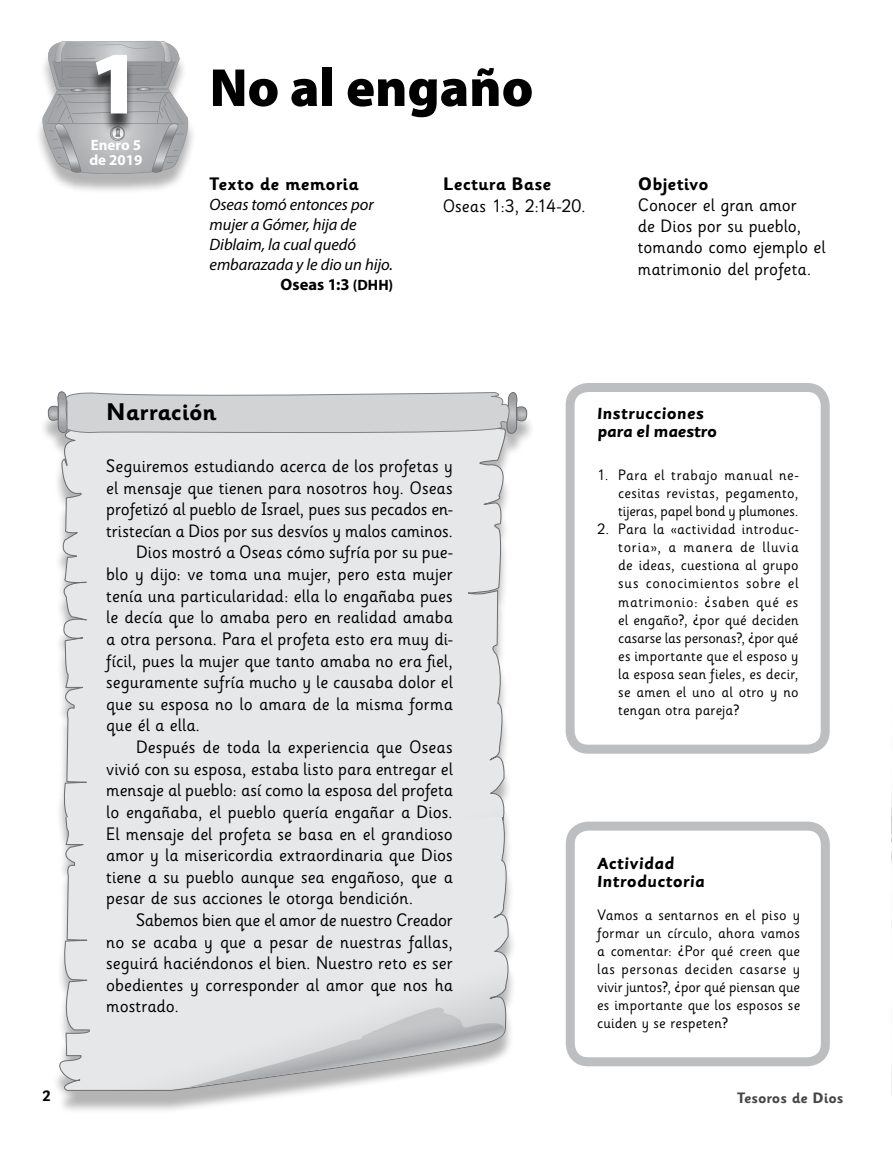
<style>
.page{position:relative;width:893px;height:1149px;background:#fff}
.page>*{position:absolute;margin:0;border:0;box-sizing:border-box;transform-origin:0 0}
.t1{font:900 semi-expanded 90px "Myriad Pro";color:#fff}
.t2{font:900 54px "Myriad Pro";color:#000}
.t3{font:700 24px "Sassoon Infant Std";color:#000}
.t4{font:18px/21px "Sassoon Infant Std";color:#000}
.t5{font:700 18px/18px "Sassoon Sans Slope Std";letter-spacing:-.005em;color:#000}
.t6{font:700 18px "Sassoon Infant Std";letter-spacing:.005em;color:#000}
.t7{font:italic 16.5px "Myriad Pro";letter-spacing:-.005em;color:#000}
.t8{font:700 16.5px "Myriad Pro";color:#000}
.t9{font:15px/18px "Sassoon Infant Std";letter-spacing:.01em;color:#000;text-align:justify}
.t10{font:700 15px "Sassoon Infant Std";color:#464648}
.t11{font:700 15px/15px "Myriad Pro";color:#fff}
.t12{font:700 15px "Sassoon Infant Std";color:#000}
.s1{font-size:15px}
</style>
<div class="page">
<img style="left:891px;top:795px;width:1px;height:299px">
<div style="left:566px;top:821px;width:264px;height:244px;border:9px solid #bcbec0;border-radius:18px"></div>
<div style="left:49px;top:436px;width:464px;height:380px;background:#e6e7e8"></div>
<svg style="left:47px;top:391px;width:481px;height:45px;background:#cfd1d2"></svg>
<div style="left:52px;top:823px;width:465px;height:290px;background:#000;opacity:.3"></div>
<svg style="left:52px;top:816px;width:465px;height:274px;background:#e5e6e7"></svg>
<svg style="left:184px;top:1007px;width:324px;height:80px;background:#d2d3d4"></svg>
<div style="left:566px;top:383px;width:264px;height:370px;border:9px solid #bcbec0;border-radius:18px"></div>
<div style="left:35px;top:45px;width:161px;height:149px;background:#000;opacity:.3"></div>
<svg style="left:43px;top:41px;width:145px;height:133px;background:#b2b4b6"></svg>
<div style="left:88px;top:60px;width:47px;height:74px;background:#000;opacity:.7"></div>
<h1 class="t1" style="left:88px;top:31px;width:57px">1</h1>
<p class="t11" style="left:89px;top:137px;width:55px">Enero 5 de 2019</p>
<h2 class="t2" style="left:210px;top:52px;width:325px">No al engaño</h2>
<p class="t6" style="left:210px;top:173px;width:151px">Texto de memoria</p>
<p class="t7" style="left:210px;top:194px;width:166px">Oseas tomó entonces por</p>
<p class="t7" style="left:210px;top:214px;width:148px">mujer a Gómer, hija de</p>
<p class="t7" style="left:210px;top:234px;width:148px">Diblaim, la cual quedó</p>
<p class="t7" style="left:210px;top:254px;width:185px">embarazada y le dio un hijo.</p>
<p class="t8" style="left:281px;top:273px;width:114px">Oseas 1:3 <span class="s1">(DHH)</span></p>
<p class="t6" style="left:443px;top:173px;width:110px">Lectura Base</p>
<p class="t4" style="left:443px;top:195px;width:145px">Oseas 1:3, 2:14-20.</p>
<p class="t6" style="left:638px;top:173px;width:72px">Objetivo</p>
<p class="t4" style="left:638px;top:195px;width:189px">Conocer el gran amor<br>de Dios por su pueblo, tomando como ejemplo el matrimonio del profeta.</p>
<h3 class="t3" style="left:106px;top:397px;width:112px">Narración</h3>
<p class="t5" style="left:597px;top:405px;width:122px">Instrucciones para el maestro</p>
<p class="t4" style="left:106px;top:455px;width:348px">Seguiremos estudiando acerca de los profetas y</p>
<p class="t4" style="left:106px;top:477px;width:348px">el mensaje que tienen para nosotros hoy. Oseas</p>
<p class="t4" style="left:106px;top:498px;width:348px">profetizó al pueblo de Israel, pues sus pecados en-</p>
<p class="t4" style="left:106px;top:520px;width:348px">tristecían a Dios por sus desvíos y malos caminos.</p>
<p class="t4" style="left:136px;top:542px;width:318px">Dios mostró a Oseas cómo sufría por su pue-</p>
<p class="t4" style="left:106px;top:563px;width:348px">blo y dijo: ve toma una mujer, pero esta mujer</p>
<p class="t4" style="left:106px;top:585px;width:348px">tenía una particularidad: ella lo engañaba pues</p>
<p class="t4" style="left:106px;top:606px;width:348px">le decía que lo amaba pero en realidad amaba</p>
<p class="t4" style="left:106px;top:628px;width:348px">a otra persona. Para el profeta esto era muy di-</p>
<p class="t4" style="left:106px;top:650px;width:348px">fícil, pues la mujer que tanto amaba no era fiel,</p>
<p class="t4" style="left:106px;top:671px;width:348px">seguramente sufría mucho y le causaba dolor el</p>
<p class="t4" style="left:106px;top:693px;width:348px">que su esposa no lo amara de la misma forma</p>
<p class="t4" style="left:106px;top:714px;width:95px">que él a ella.</p>
<p class="t4" style="left:136px;top:736px;width:318px">Después de toda la experiencia que Oseas</p>
<p class="t4" style="left:106px;top:758px;width:348px">vivió con su esposa, estaba listo para entregar el</p>
<p class="t4" style="left:106px;top:779px;width:348px">mensaje al pueblo: así como la esposa del profeta</p>
<p class="t4" style="left:106px;top:801px;width:348px">lo engañaba, el pueblo quería engañar a Dios.</p>
<p class="t4" style="left:106px;top:822px;width:348px">El mensaje del profeta se basa en el grandioso</p>
<p class="t4" style="left:106px;top:844px;width:348px">amor y la misericordia extraordinaria que Dios</p>
<p class="t4" style="left:106px;top:866px;width:348px">tiene a su pueblo aunque sea engañoso, que a</p>
<p class="t4" style="left:106px;top:887px;width:308px">pesar de sus acciones le otorga bendición.</p>
<p class="t4" style="left:136px;top:909px;width:318px">Sabemos bien que el amor de nuestro Creador</p>
<p class="t4" style="left:106px;top:930px;width:348px">no se acaba y que a pesar de nuestras fallas,</p>
<p class="t4" style="left:106px;top:952px;width:348px">seguirá haciéndonos el bien. Nuestro reto es ser</p>
<p class="t4" style="left:106px;top:974px;width:348px">obedientes y corresponder al amor que nos ha</p>
<p class="t4" style="left:106px;top:995px;width:74px">mostrado.</p>
<p class="t9" style="left:618px;top:466px;width:182px;text-indent:-21px">1. Para el trabajo manual ne&shy;cesitas revistas, pegamento, tijeras, papel bond y plumones.</p>
<p class="t9" style="left:618px;top:520px;width:182px;text-indent:-21px">2. Para la «actividad introduc&shy;toria», a manera de lluvia de ideas, cuestiona al grupo sus conocimientos sobre el matrimonio: ¿saben qué es el engaño?, ¿por qué deciden casarse las personas?, ¿por qué es importante que el esposo y la esposa sean fieles, es decir, se amen el uno al otro y no tengan otra pareja?</p>
<p class="t5" style="left:597px;top:854px;width:109px">Actividad<br>Introductoria</p>
<p class="t9" style="left:597px;top:905px;width:205px">Vamos a sentarnos en el piso y formar un círculo, ahora vamos a comentar: ¿Por qué creen que las personas deciden casarse y vivir juntos?, ¿por qué piensan que es importante que los esposos se cuiden y se respeten?</p>
<p class="t12" style="left:43px;top:1086px;width:10px">2</p>
<p class="t10" style="left:737px;top:1088px;width:108px">Tesoros de Dios</p>
</div>
